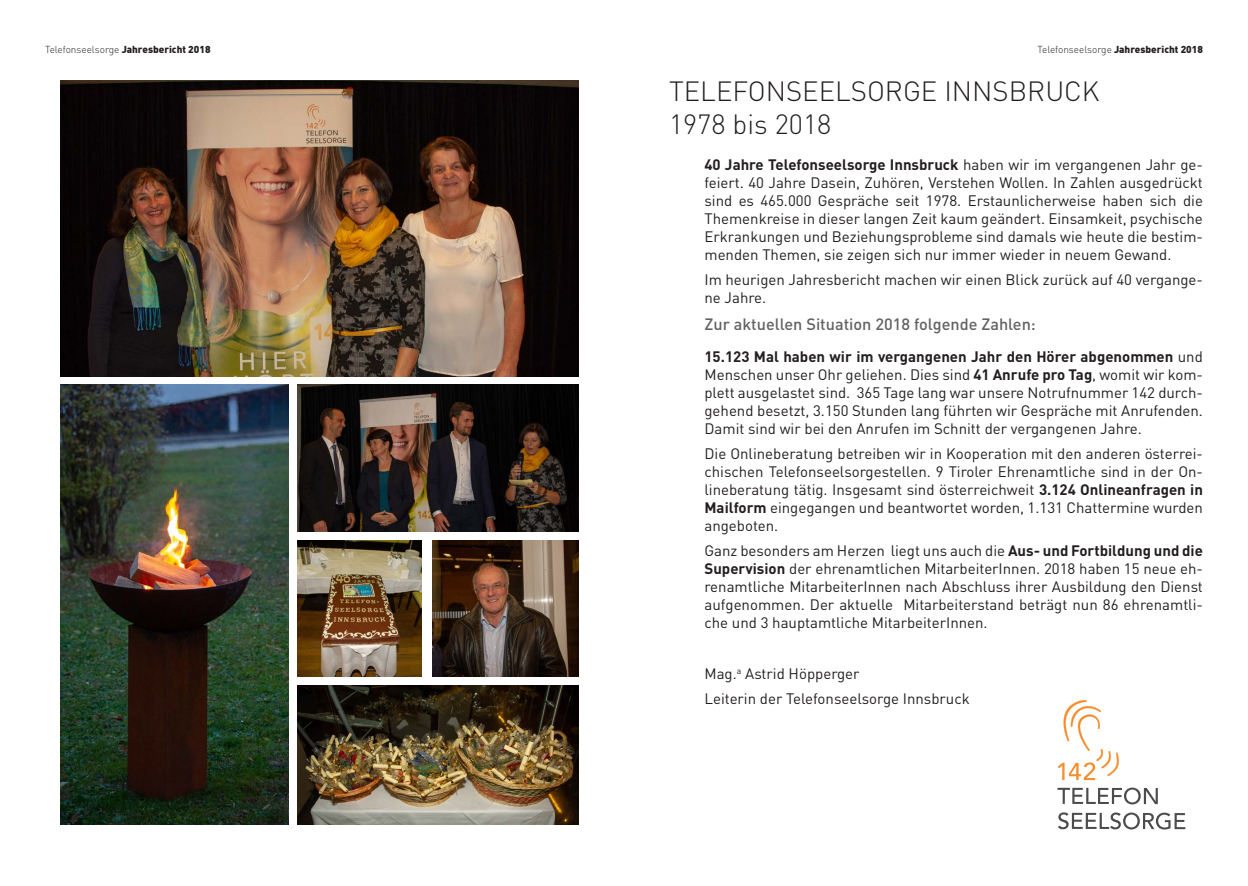
<style>
.page{position:relative;width:1248px;height:886px;background:#fff}
.page>*{position:absolute;margin:0;border:0;box-sizing:border-box;transform-origin:0 0}
.t1{font:300 27.5px/33px "DIN Pro";color:#231f20}
.t2{font:500 16.25px "DIN Pro";color:#636366}
.t3{font:15px/18px "DIN Pro";color:#231f20;text-align:justify}
.t4{font:900 10px "DIN Pro";color:#231f20}
.s1{font-weight:300}
.s2{font-weight:700}
</style>
<div class="page">
<svg style="left:1057px;top:787px;width:100px;height:17px"></svg>
<svg style="left:1058px;top:812px;width:127px;height:17px"></svg>
<svg style="left:1057px;top:700px;width:62px;height:80px"></svg>
<img style="left:297px;top:685px;width:282px;height:140px">
<img style="left:60px;top:384px;width:228px;height:441px">
<img style="left:297px;top:541px;width:124px;height:136px">
<img style="left:432px;top:541px;width:147px;height:136px">
<img style="left:297px;top:384px;width:282px;height:147px">
<img style="left:60px;top:80px;width:519px;height:296px">
<p class="t4" style="left:45px;top:42px;width:167px"><span class="s1">Telefonseelsorge</span> Jahresbericht 2018</p>
<p class="t4" style="left:1037px;top:42px;width:167px"><span class="s1">Telefonseelsorge</span> Jahresbericht 2018</p>
<h1 class="t1" style="left:669px;top:74px;width:432px">TELEFONSEELSORGE INNSBRUCK<br>1978 bis 2018</h1>
<p class="t3" style="left:704px;top:155px;width:500px"><span class="s2">40 Jahre Telefonseelsorge Innsbruck</span> haben wir im vergangenen Jahr ge&shy;feiert. 40 Jahre Dasein, Zuhören, Verstehen Wollen. In Zahlen ausgedrückt sind es 465.000 Gespräche seit 1978. Erstaunlicherweise haben sich die Themenkreise in dieser langen Zeit kaum geändert. Einsamkeit, psychische Erkrankungen und Beziehungsprobleme sind damals wie heute die bestim&shy;menden Themen, sie zeigen sich nur immer wieder in neuem Gewand.</p>
<p class="t3" style="left:704px;top:270px;width:500px">Im heurigen Jahresbericht machen wir einen Blick zurück auf 40 vergange&shy;ne Jahre.</p>
<p class="t2" style="left:704px;top:313px;width:333px">Zur aktuellen Situation 2018 folgende Zahlen:</p>
<p class="t3" style="left:704px;top:347px;width:500px"><span class="s2">15.123 Mal haben wir im vergangenen Jahr den Hörer abgenommen</span> und Menschen unser Ohr geliehen. Dies sind <span class="s2">41 Anrufe pro Tag</span>, womit wir kom&shy;plett ausgelastet sind. 365 Tage lang war unsere Notrufnummer 142 durch&shy;gehend besetzt, 3.150 Stunden lang führten wir Gespräche mit Anrufenden.<br>Damit sind wir bei den Anrufen im Schnitt der vergangenen Jahre.</p>
<p class="t3" style="left:704px;top:444px;width:500px">Die Onlineberatung betreiben wir in Kooperation mit den anderen österrei&shy;chischen Telefonseelsorgestellen. 9 Tiroler Ehrenamtliche sind in der On&shy;lineberatung tätig. Insgesamt sind österreichweit <span class="s2">3.124 Onlineanfragen in Mailform</span> eingegangen und beantwortet worden, 1.131 Chattermine wurden angeboten.</p>
<p class="t3" style="left:704px;top:541px;width:500px">Ganz besonders am Herzen liegt uns auch die <span class="s2">Aus- und Fortbildung und die Supervision</span> der ehrenamtlichen MitarbeiterInnen. 2018 haben 15 neue eh&shy;renamtliche MitarbeiterInnen nach Abschluss ihrer Ausbildung den Dienst aufgenommen. Der aktuelle Mitarbeiterstand beträgt nun 86 ehrenamtli&shy;che und 3 hauptamtliche MitarbeiterInnen.</p>
<p class="t3" style="left:704px;top:660px;width:267px;line-height:25.1px">Mag.<sup>a</sup> Astrid Höpperger<br>Leiterin der Telefonseelsorge Innsbruck</p>
</div>
